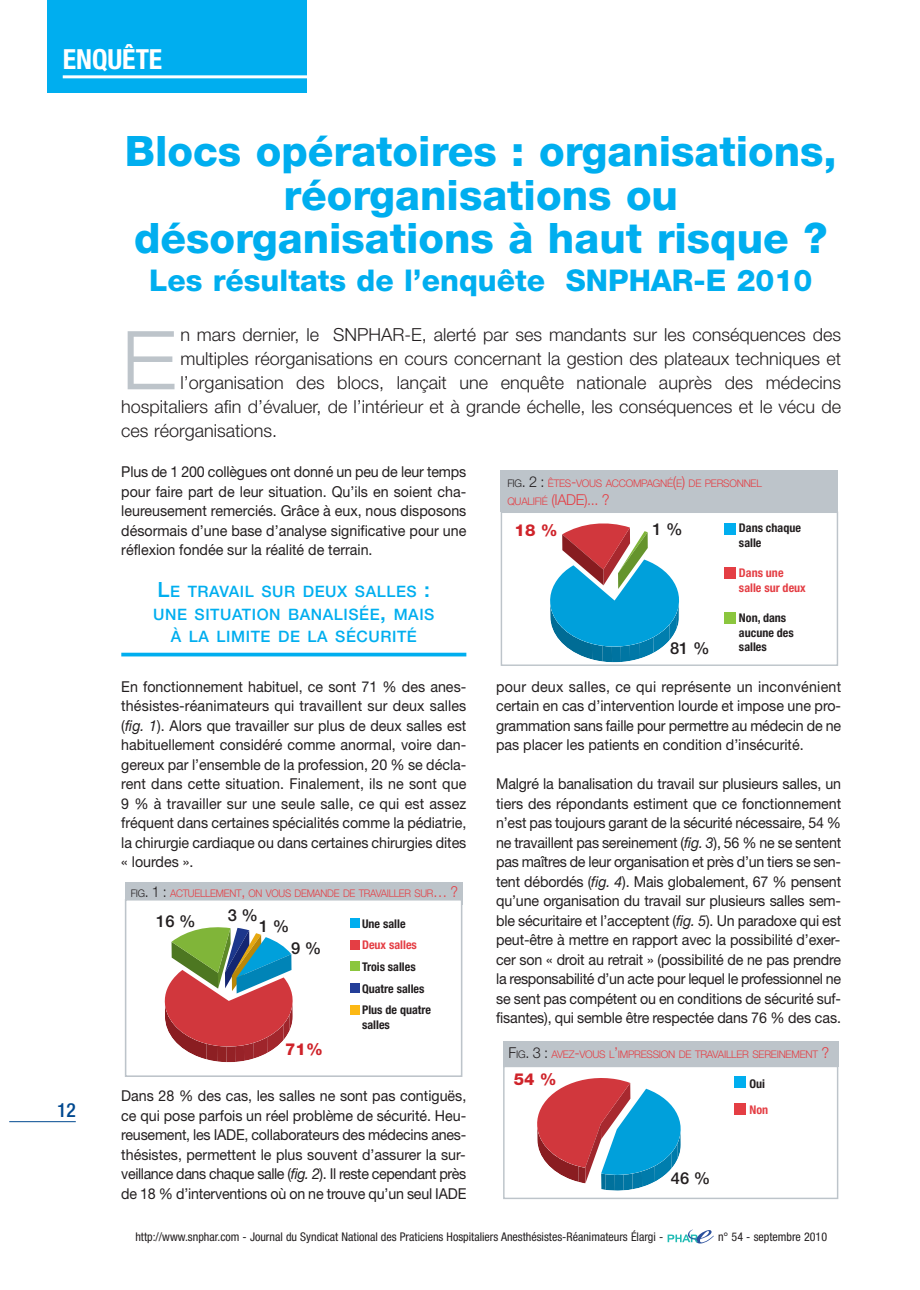
<style>
.page{position:relative;width:920px;height:1290px;background:#fff}
.page>*{position:absolute;margin:0;border:0;box-sizing:border-box;transform-origin:0 0}
.t1{font:300 expanded 81.3px "Helvetica Neue";color:#bdc4ca}
.t2{font:800 42px/43.5px "Helvetica Neue";color:#00aeef;text-align:center}
.t3{font:800 30px "Helvetica Neue";color:#00aeef}
.t4{font:700 condensed 27.75px "Helvetica Neue";color:#fff}
.t5{font:500 condensed 19.5px "Helvetica Neue";color:#014990}
.t6{font:300 18px "Helvetica Neue";color:#231f20}
.t7{font:500 16.5px "Helvetica Neue";color:#231f20}
.t8{font:800 16.5px "Helvetica Neue";color:#cf232a}
.t9{font:500 15.75px/22.5px "Helvetica Neue";letter-spacing:.035em;color:#00aeef;text-align:center}
.t10{font:15px/19.5px "Helvetica Neue";letter-spacing:-.005em;color:#231f20;text-align:justify;scale:.95 1}
.t11{font:300 15px "Helvetica Neue";color:#e43e44}
.t12{font:condensed 12px "Helvetica Neue";color:#231f20}
.t13{font:700 condensed 12px/14.4px "Helvetica Neue";color:#231f20}
.t14{font:700 condensed 12px/14.4px "Helvetica Neue";color:#e43e44}
.t15{font:300 10.5px "Helvetica Neue";letter-spacing:-.025em;color:#e43e44}
.t16{font:300 10.5px "Helvetica Neue";letter-spacing:-.025em;color:#e43e44;scale:.94 1}
.s1{font-size:21px}
.s2{font-style:italic}
.s3{color:#231f20}
.s4{font-size:15px;color:#231f20}
.s5{font-size:15px}
.s6{font-size:10.5px}
</style>
<div class="page">
<hr style="left:9px;top:1121px;width:67px;height:1px;background:#014990">
<svg style="left:668px;top:1229px;width:46px;height:14px"></svg>
<hr style="left:121px;top:653px;width:345px;height:3px;background:#00aeef">
<div style="left:48px;top:0;width:259px;height:93px;background:#00aeef"></div>
<hr style="left:63px;top:75px;width:402px;height:3px;background:#fff">
<div style="left:125px;top:882px;width:337px;height:23px;background:#bdc4ca"></div>
<div style="left:126px;top:900px;width:336px;height:176px;background:#fff"></div>
<div style="left:125px;top:899px;width:337px;height:178px;border:2px solid #bdc4ca"></div>
<div style="left:350px;top:918px;width:9px;height:10px;background:#00aeef"></div>
<div style="left:350px;top:940px;width:9px;height:9px;background:#e43e44"></div>
<div style="left:350px;top:961px;width:9px;height:10px;background:#8bc63e"></div>
<div style="left:350px;top:983px;width:9px;height:10px;background:#233e98"></div>
<div style="left:350px;top:1005px;width:9px;height:9px;background:#fcb814"></div>
<svg style="left:164px;top:927px;width:129px;height:135px"></svg>
<div style="left:501px;top:470px;width:337px;height:42px;background:#bdc4ca"></div>
<div style="left:501px;top:512px;width:337px;height:154px;border:1px solid #bdc4ca"></div>
<div style="left:724px;top:523px;width:11px;height:11px;background:#00aeef"></div>
<div style="left:724px;top:567px;width:11px;height:12px;background:#e43e44"></div>
<div style="left:724px;top:612px;width:11px;height:11px;background:#8bc63e"></div>
<svg style="left:550px;top:523px;width:129px;height:139px"></svg>
<div style="left:503px;top:1040px;width:335px;height:26px;background:#bdc4ca"></div>
<div style="left:503px;top:1066px;width:335px;height:133px;border:1px solid #bdc4ca"></div>
<div style="left:734px;top:1076px;width:12px;height:12px;background:#00aeef"></div>
<div style="left:734px;top:1103px;width:12px;height:11px;background:#e43e44"></div>
<svg style="left:537px;top:1078px;width:144px;height:113px"></svg>
<h3 class="t4" style="left:63px;top:49px;width:101px">ENQUÊTE</h3>
<h2 class="t2" style="left:125px;top:133px;width:714px">Blocs opératoires : organisations, réorganisations ou désorganisations à haut risque ?</h2>
<h3 class="t3" style="left:149px;top:269px;width:665px">Les résultats de l’enquête SNPHAR-E 2010</h3>
<h1 class="t1" style="left:121px;top:331px;width:57px">E</h1>
<p class="t6" style="left:180px;top:324px;width:662px">n mars dernier, le SNPHAR-E, alerté par ses mandants sur les conséquences des</p>
<p class="t6" style="left:180px;top:348px;width:662px">multiples réorganisations en cours concernant la gestion des plateaux techniques et</p>
<p class="t6" style="left:180px;top:372px;width:662px">l’organisation des blocs, lançait une enquête nationale auprès des médecins</p>
<p class="t6" style="left:121px;top:396px;width:721px">hospitaliers afin d’évaluer, de l’intérieur et à grande échelle, les conséquences et le vécu de</p>
<p class="t6" style="left:121px;top:420px;width:157px">ces réorganisations.</p>
<h3 class="t5" style="left:57px;top:1103px;width:20px">12</h3>
<p class="t10" style="left:121px;top:463px;width:365px">Plus de 1 200 collègues ont donné un peu de leur temps pour faire part de leur situation. Qu’ils en soient cha&shy;leureusement remerciés. Grâce à eux, nous disposons désormais d’une base d’analyse significative pour une réflexion fondée sur la réalité de terrain.</p>
<p class="t9" style="left:153px;top:582px;width:283px"><span class="s1">L</span>E TRAVAIL SUR DEUX SALLES <span class="s1">:<br></span>UNE SITUATION BANALISÉE<span class="s1">,</span> MAIS<br>À LA LIMITE DE LA SÉCURITÉ</p>
<p class="t10" style="left:121px;top:678px;width:365px">En fonctionnement habituel, ce sont 71 % des anes&shy;thésistes-réanimateurs qui travaillent sur deux salles (<span class="s2">fig. 1</span>). Alors que travailler sur plus de deux salles est habituellement considéré comme anormal, voire dan&shy;gereux par l’ensemble de la profession, 20 % se décla&shy;rent dans cette situation. Finalement, ils ne sont que 9 % à travailler sur une seule salle, ce qui est assez fréquent dans certaines spécialités comme la pédiatrie, la chirurgie cardiaque ou dans certaines chirurgies dites « lourdes ».</p>
<p class="t16" style="left:131px;top:889px;width:350px"><span class="s3">FIG</span><span class="s4">. 1 :</span> ACTUELLEMENT<span class="s5">,</span> ON VOUS DEMANDE DE TRAVAILLER SUR<span class="s5">… ?</span></p>
<p class="t7" style="left:156px;top:915px;width:41px">16 %</p>
<p class="t7" style="left:228px;top:909px;width:32px">3 %</p>
<p class="t7" style="left:259px;top:920px;width:32px">1 %</p>
<p class="t13" style="left:362px;top:917px;width:45px">Une salle</p>
<p class="t14" style="left:362px;top:939px;width:56px">Deux salles</p>
<p class="t13" style="left:362px;top:957px;width:70px;line-height:21.8px">Trois salles<br>Quatre salles<br>Plus de quatre</p>
<p class="t13" style="left:362px;top:1018px;width:29px">salles</p>
<p class="t7" style="left:291px;top:942px;width:32px">9 %</p>
<p class="t8" style="left:285px;top:1043px;width:39px">71%</p>
<p class="t10" style="left:121px;top:1087px;width:365px">Dans 28 % des cas, les salles ne sont pas contiguës, ce qui pose parfois un réel problème de sécurité. Heu&shy;reusement, les IADE, collaborateurs des médecins anes&shy;thésistes, permettent le plus souvent d’assurer la sur&shy;veillance dans chaque salle (<span class="s2">fig. 2</span>). Il reste cependant près de 18 % d’interventions où on ne trouve qu’un seul IADE</p>
<p class="t15" style="left:507px;top:479px;width:256px"><span class="s3">FIG</span><span class="s4">. 2 :</span> ÊTES<span class="s5">-</span>VOUS ACCOMPAGNÉ<span class="s5">(</span>E<span class="s5">)</span> DE PERSONNEL</p>
<p class="t11" style="left:507px;top:494px;width:104px"><span class="s6">QUALIFIÉ</span> (IADE)... ?</p>
<p class="t8" style="left:515px;top:524px;width:44px">18 %</p>
<p class="t7" style="left:652px;top:523px;width:32px">1 %</p>
<p class="t13" style="left:739px;top:522px;width:63px">Dans chaque salle</p>
<p class="t14" style="left:739px;top:567px;width:68px">Dans une salle sur deux</p>
<p class="t13" style="left:739px;top:612px;width:56px">Non, dans aucune des salles</p>
<p class="t7" style="left:670px;top:642px;width:41px">81 %</p>
<p class="t10" style="left:496px;top:678px;width:365px">pour deux salles, ce qui représente un inconvénient certain en cas d’intervention lourde et impose une pro&shy;grammation sans faille pour permettre au médecin de ne pas placer les patients en condition d’insécurité.</p>
<p class="t10" style="left:496px;top:775px;width:365px">Malgré la banalisation du travail sur plusieurs salles, un tiers des répondants estiment que ce fonctionnement n’est pas toujours garant de la sécurité nécessaire, 54 % ne travaillent pas sereinement (<span class="s2">fig. 3</span>), 56 % ne se sentent pas maîtres de leur organisation et près d’un tiers se sen&shy;tent débordés (<span class="s2">fig. 4</span>). Mais globalement, 67 % pensent qu’une organisation du travail sur plusieurs salles sem&shy;ble sécuritaire et l’acceptent (<span class="s2">fig. 5</span>). Un paradoxe qui est peut-être à mettre en rapport avec la possibilité d’exer&shy;cer son « droit au retrait » (possibilité de ne pas prendre la responsabilité d’un acte pour lequel le professionnel ne se sent pas compétent ou en conditions de sécurité suf&shy;fisantes), qui semble être respectée dans 76 % des cas.</p>
<p class="t15" style="left:509px;top:1051px;width:322px"><span class="s4">F</span><span class="s3">IG</span><span class="s4">. 3 :</span> AVEZ<span class="s5">-</span>VOUS L<span class="s5">’</span>IMPRESSION DE TRAVAILLER SEREINEMENT <span class="s5">?</span></p>
<p class="t8" style="left:514px;top:1073px;width:44px">54 %</p>
<p class="t13" style="left:750px;top:1077px;width:17px">Oui</p>
<p class="t14" style="left:750px;top:1104px;width:20px">Non</p>
<p class="t7" style="left:671px;top:1172px;width:41px">46 %</p>
<p class="t12" style="left:135px;top:1233px;width:529px">http://www.snphar.com - Journal du Syndicat National des Praticiens Hospitaliers Anesthésistes-Réanimateurs Élargi -</p>
<p class="t12" style="left:718px;top:1233px;width:110px">n° 54 - septembre 2010</p>
</div>
